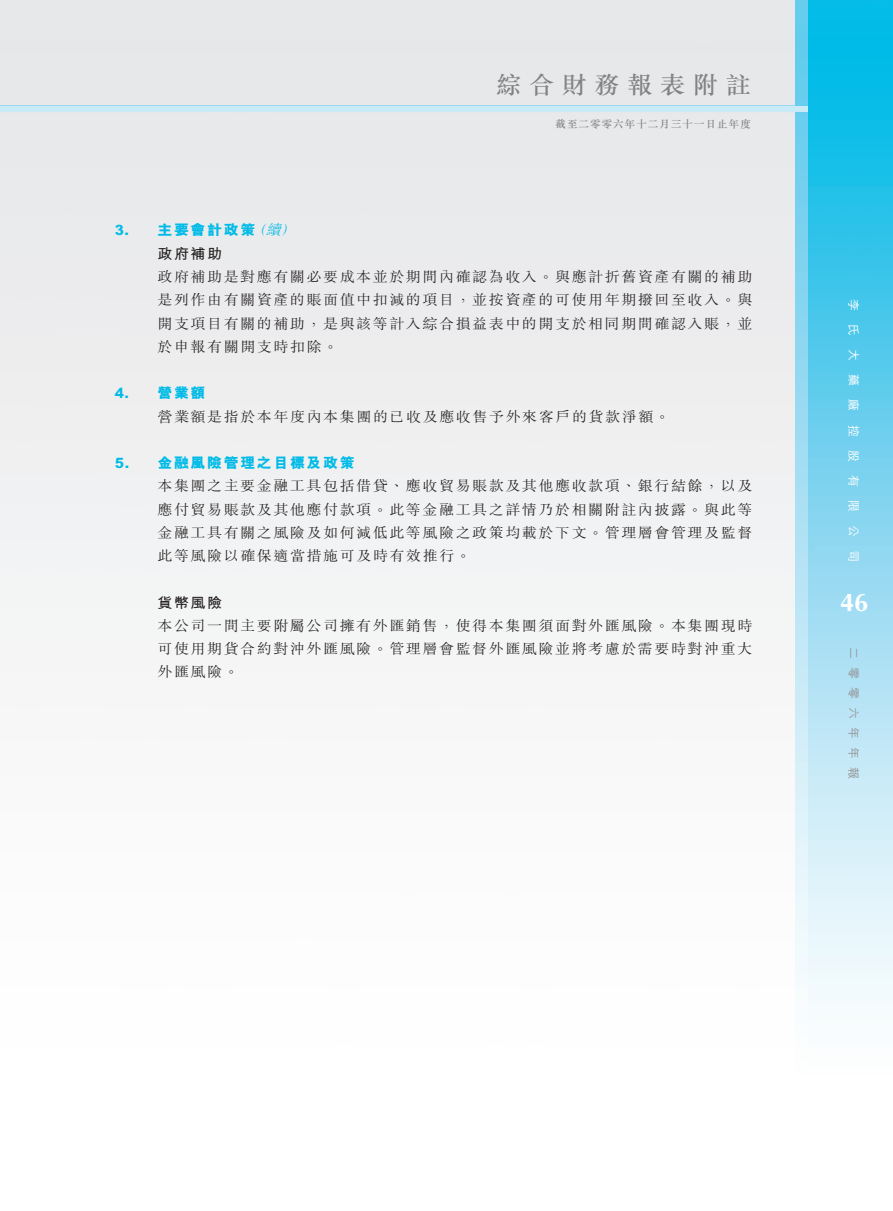
<style>
.page{position:relative;width:893px;height:1211px;background:#fff}
.page>*{position:absolute;margin:0;border:0;box-sizing:border-box;transform-origin:0 0}
.t1{font:700 25.5px "Optima";color:#fff}
.t2{font:500 24px "M Sung";letter-spacing:.3em;color:#808285;scale:1.05 1}
.t3{font:300 14.25px/23.2px "M Sung";letter-spacing:.105em;color:#231f20;text-align:justify;scale:1.05 1}
.t4{font:800 14.25px/23.2px "M Hei";letter-spacing:.105em;color:#00bbe7;scale:1.05 1}
.t5{font:700 14.25px "M Hei";color:#231f20;scale:1.05 1}
.t6{font:500 12px "M Hei";letter-spacing:1.095em;color:#fff}
.t7{font:500 12px "M Hei";letter-spacing:.665em;color:#939598}
.t8{font:500 10.5px "M Sung";letter-spacing:.1em;color:#808285}
.s1{font-family:"M Sung";font-weight:300;font-style:italic}
.s2{font-weight:700;color:#231f20}
</style>
<div class="page">
<hr style="left:0;top:105px;width:892px;height:2px;background:#94d9f1">
<img style="left:795px;top:0;width:13px;height:1047px">
<div style="left:0;top:106px;width:892px;height:6px;background:#c9eaf7"></div>
<img style="left:808px;top:0;width:84px;height:1053px">
<h2 class="t2" style="left:496px;top:76px;width:244px">綜合財務報表附註</h2>
<p class="t8" style="left:555px;top:120px;width:197px">截至二零零六年十二月三十一日止年度</p>
<p class="t4" style="left:157px;top:220px;width:136px;text-indent:-43px">3. 主要會計政策<span class="s1">（續）</span><span class="s2">政府補助</span></p>
<p class="t3" style="left:157px;top:267px;width:568px">政府補助是對應有關必要成本並於期間內確認為收入。與應計折舊資產有關的補助是列作由有關資產的賬面值中扣減的項目，並按資產的可使用年期撥回至收入。與開支項目有關的補助，是與該等計入綜合損益表中的開支於相同期間確認入賬，並於申報有關開支時扣除。</p>
<p class="t4" style="left:115px;top:383px;width:88px">4. 營業額</p>
<p class="t3" style="left:157px;top:406px;width:489px">營業額是指於本年度內本集團的已收及應收售予外來客戶的貨款淨額。</p>
<p class="t4" style="left:115px;top:453px;width:230px">5. 金融風險管理之目標及政策</p>
<p class="t3" style="left:157px;top:476px;width:568px">本集團之主要金融工具包括借貸、應收貿易賬款及其他應收款項、銀行結餘，以及應付貿易賬款及其他應付款項。此等金融工具之詳情乃於相關附註內披露。與此等金融工具有關之風險及如何減低此等風險之政策均載於下文。管理層會管理及監督此等風險以確保適當措施可及時有效推行。</p>
<p class="t5" style="left:157px;top:597px;width:63px">貨幣風險</p>
<p class="t3" style="left:157px;top:616px;width:568px">本公司一間主要附屬公司擁有外匯銷售，使得本集團須面對外匯風險。本集團現時可使用期貨合約對沖外匯風險。管理層會監督外匯風險並將考慮於需要時對沖重大外匯風險。</p>
<p class="t6" style="left:858px;top:299px;width:265px;rotate:90deg">李氏大藥廠控股有限公司</p>
<h1 class="t1" style="left:840px;top:592px;width:30px">46</h1>
<p class="t7" style="left:858px;top:647px;width:133px;rotate:90deg">二零零六年年報</p>
</div>
